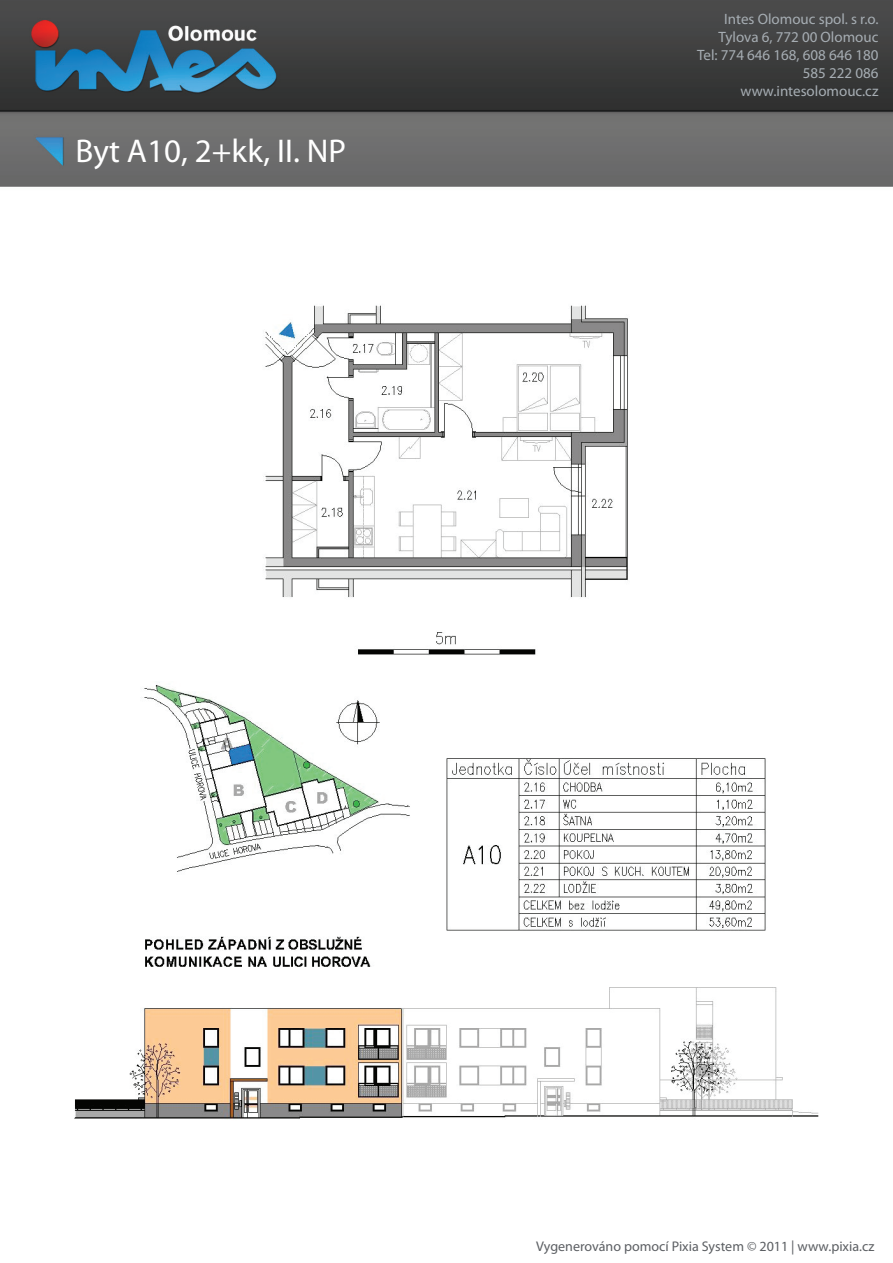
<style>
.page{position:relative;width:893px;height:1263px;background:#fff}
.page>*{position:absolute;margin:0;border:0;box-sizing:border-box;transform-origin:0 0}
.t1{font:33px "Myriad Pro";color:#fff}
.t2{font:15px/18px "Myriad Pro";color:#a6adb3;text-align:right}
.t3{font:14.1px "Myriad Pro";color:#5c5f63}
</style>
<div class="page">
<img style="left:0;top:0;width:893px;height:187px">
<img style="left:74px;top:305px;width:745px;height:815px">
<h1 class="t1" style="left:75px;top:130px;width:272px">Byt A10, 2+kk, II. NP</h1>
<p class="t2" style="left:697px;top:10px;width:183px">Intes Olomouc spol. s r.o.<br>Tylova 6, 772 00 Olomouc<br>Tel: 774 646 168, 608 646 180<br>585 222 086 www.intesolomouc.cz</p>
<p class="t3" style="left:536px;top:1238px;width:340px">Vygenerováno pomocí Pixia System © 2011 | www.pixia.cz</p>
</div>
